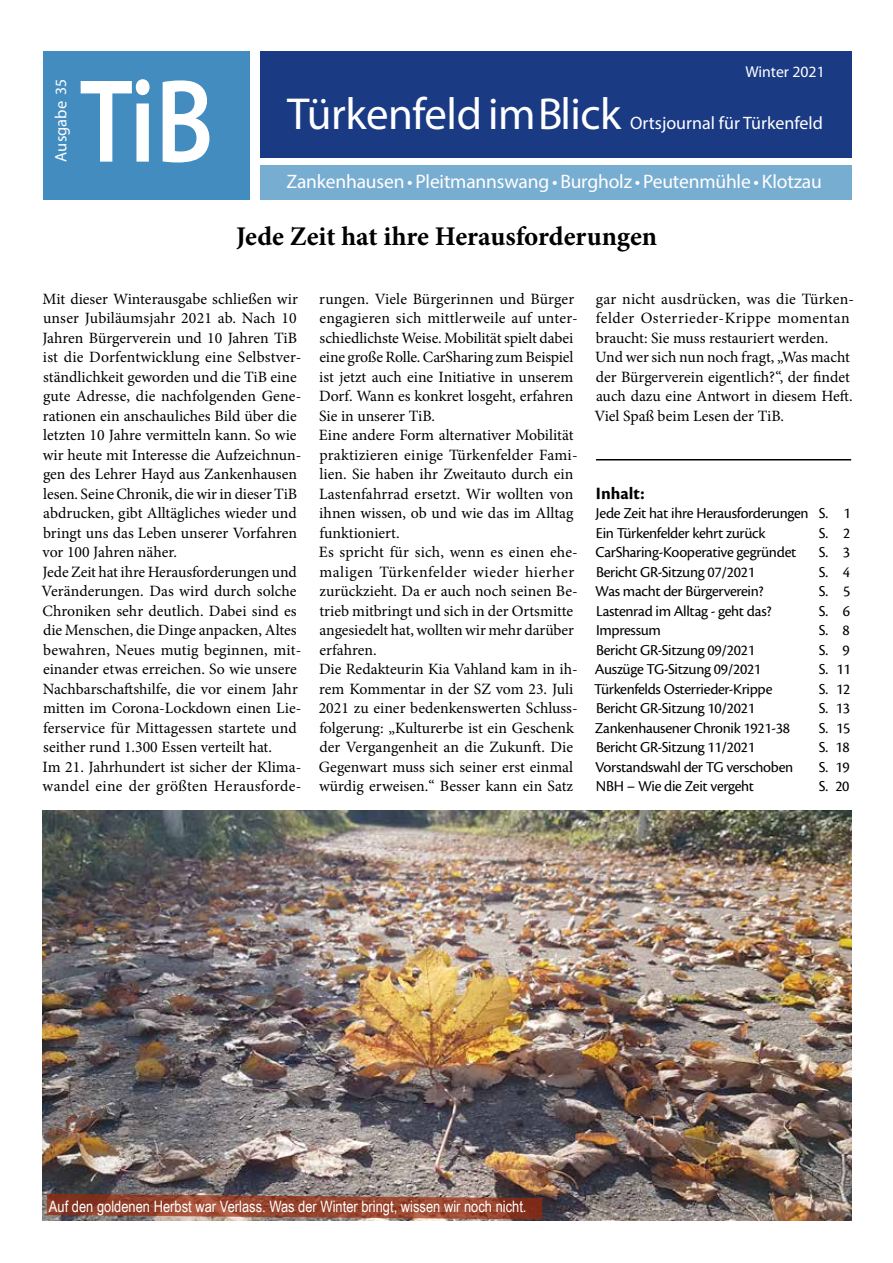
<style>
.page{position:relative;width:893px;height:1263px;background:#fff}
.page>*{position:absolute;margin:0;border:0;box-sizing:border-box;transform-origin:0 0}
.t1{font:119.55px "Myriad Variable Concept";color:#fff;scale:.84 1}
.t2{font:45px "Myriad Variable Concept";letter-spacing:-.01em;color:#fff}
.t3{font:700 27px "Minion Pro";letter-spacing:-.005em;color:#000}
.t4{font:19.5px "Myriad Pro";letter-spacing:-.01em;color:#fff}
.t5{font:18px "Myriad Pro";color:#fff}
.t6{font:700 18px "Cronos Pro";letter-spacing:.005em;color:#000}
.t7{font:16.5px "Myriad Pro";color:#fff}
.t8{font:15.75px/19.5px "Minion Pro";color:#000}
.t9{font:15.75px/19.5px "Cronos Pro";letter-spacing:-.02em;color:#000}
.t10{font:15.75px "Arial Narrow";color:#fff}
.t11{font:15.75px "Myriad Pro";color:#fff}
.s1{font-size:15.75px}
</style>
<div class="page">
<div style="left:43px;top:51px;width:207px;height:148px;background:#428cc0"></div>
<div style="left:260px;top:51px;width:591px;height:107px;background:#1a3a84"></div>
<div style="left:260px;top:165px;width:591px;height:34px;background:#78add2"></div>
<img style="left:43px;top:811px;width:808px;height:409px">
<hr style="left:596px;top:459px;width:255px;height:1px;background:#000">
<svg style="left:47px;top:1194px;width:495px;height:25px;background:#944d3a"></svg>
<p class="t7" style="left:51px;top:162px;width:84px;rotate:-90deg">Ausgabe <span class="s1">35</span></p>
<h1 class="t1" style="left:80px;top:52px;width:161px">TiB</h1>
<h2 class="t2" style="left:287px;top:87px;width:336px">Türkenfeld im Blick</h2>
<p class="t11" style="left:745px;top:62px;width:81px">Winter 2021</p>
<p class="t5" style="left:630px;top:112px;width:194px">Ortsjournal für Türkenfeld</p>
<p class="t4" style="left:286px;top:169px;width:537px">Zankenhausen • Pleitmannswang • Burgholz • Peutenmühle • Klotzau</p>
<h3 class="t3" style="left:236px;top:218px;width:422px">Jede Zeit hat ihre Herausforderungen</h3>
<p class="t8" style="left:42px;top:289px;width:261px">Mit dieser Winterausgabe schließen wir unser Jubiläumsjahr 2021 ab. Nach 10<br>Jahren Bürgerverein und 10 Jahren TiB ist die Dorfentwicklung eine Selbstver&shy;ständlichkeit geworden und die TiB eine gute Adresse, die nachfolgenden Gene&shy;rationen ein anschauliches Bild über die letzten 10 Jahre vermitteln kann. So wie wir heute mit Interesse die Aufzeichnun&shy;gen des Lehrer Hayd aus Zankenhausen lesen. Seine Chronik, die wir in dieser TiB abdrucken, gibt Alltägliches wieder und bringt uns das Leben unserer Vorfahren vor 100 Jahren näher.<br>Jede Zeit hat ihre Herausforderungen und Veränderungen. Das wird durch solche Chroniken sehr deutlich. Dabei sind es die Menschen, die Dinge anpacken, Altes bewahren, Neues mutig beginnen, mit&shy;einander etwas erreichen. So wie unsere Nachbarschaftshilfe, die vor einem Jahr mitten im Corona-Lockdown einen Lie&shy;ferservice für Mittagessen startete und seither rund 1.300 Essen verteilt hat.<br>Im 21. Jahrhundert ist sicher der Klima&shy;wandel eine der größten Herausforde-</p>
<p class="t8" style="left:319px;top:289px;width:261px">rungen. Viele Bürgerinnen und Bürger engagieren sich mittlerweile auf unter&shy;schiedlichste Weise. Mobilität spielt dabei eine große Rolle. CarSharing zum Beispiel ist jetzt auch eine Initiative in unserem Dorf. Wann es konkret losgeht, erfahren Sie in unserer TiB.<br>Eine andere Form alternativer Mobilität praktizieren einige Türkenfelder Fami&shy;lien. Sie haben ihr Zweitauto durch ein Lastenfahrrad ersetzt. Wir wollten von ihnen wissen, ob und wie das im Alltag funktioniert.<br>Es spricht für sich, wenn es einen ehe&shy;maligen Türkenfelder wieder hierher zurückzieht. Da er auch noch seinen Be&shy;trieb mitbringt und sich in der Ortsmitte angesiedelt hat, wollten wir mehr darüber erfahren.<br>Die Redakteurin Kia Vahland kam in ih&shy;rem Kommentar in der SZ vom 23. Juli 2021 zu einer bedenkenswerten Schluss&shy;folgerung: „Kulturerbe ist ein Geschenk der Vergangenheit an die Zukunft. Die Gegenwart muss sich seiner erst einmal würdig erweisen.“ Besser kann ein Satz</p>
<p class="t8" style="left:594px;top:289px;width:261px">gar nicht ausdrücken, was die Türken&shy;felder Osterrieder-Krippe momentan braucht: Sie muss restauriert werden.<br>Und wer sich nun noch fragt, „Was macht der Bürgerverein eigentlich?“, der findet auch dazu eine Antwort in diesem Heft.<br>Viel Spaß beim Lesen der TiB.</p>
<p class="t6" style="left:596px;top:483px;width:50px">Inhalt:</p>
<p class="t9" style="left:596px;top:504px;width:256px">Jede Zeit hat ihre Herausforderungen S. 1<br>Ein Türkenfelder kehrt zurück</p>
<p class="t9" style="left:819px;top:523px;width:33px">S. 2</p>
<p class="t9" style="left:595px;top:543px;width:202px">CarSharing-Kooperative gegründet</p>
<p class="t9" style="left:819px;top:543px;width:33px">S. 3</p>
<p class="t9" style="left:596px;top:562px;width:160px">Bericht GR-Sitzung 07/2021</p>
<p class="t9" style="left:819px;top:562px;width:33px">S. 4</p>
<p class="t9" style="left:595px;top:582px;width:170px">Was macht der Bürgerverein?</p>
<p class="t9" style="left:819px;top:582px;width:33px">S. 5</p>
<p class="t9" style="left:596px;top:601px;width:177px">Lastenrad im Alltag - geht das?</p>
<p class="t9" style="left:819px;top:601px;width:33px">S. 6</p>
<p class="t9" style="left:596px;top:621px;width:66px">Impressum</p>
<p class="t9" style="left:819px;top:621px;width:33px">S. 8</p>
<p class="t9" style="left:596px;top:640px;width:160px">Bericht GR-Sitzung 09/2021</p>
<p class="t9" style="left:819px;top:640px;width:33px">S. 9</p>
<p class="t9" style="left:595px;top:660px;width:168px">Auszüge TG-Sitzung 09/2021</p>
<p class="t9" style="left:819px;top:660px;width:34px">S. 11</p>
<p class="t9" style="left:594px;top:679px;width:180px">Türkenfelds Osterrieder-Krippe</p>
<p class="t9" style="left:819px;top:679px;width:33px">S. 12</p>
<p class="t9" style="left:596px;top:699px;width:160px">Bericht GR-Sitzung 10/2021</p>
<p class="t9" style="left:819px;top:699px;width:33px">S. 13</p>
<p class="t9" style="left:595px;top:718px;width:197px">Zankenhausener Chronik 1921-38</p>
<p class="t9" style="left:819px;top:718px;width:33px">S. 15</p>
<p class="t9" style="left:596px;top:738px;width:160px">Bericht GR-Sitzung 11/2021</p>
<p class="t9" style="left:819px;top:738px;width:33px">S. 18</p>
<p class="t9" style="left:595px;top:757px;width:200px">Vorstandswahl der TG verschoben</p>
<p class="t9" style="left:819px;top:757px;width:33px">S. 19</p>
<p class="t9" style="left:596px;top:777px;width:160px">NBH – Wie die Zeit vergeht</p>
<p class="t9" style="left:819px;top:777px;width:32px">S. 20</p>
<p class="t10" style="left:49px;top:1195px;width:479px">Auf den goldenen Herbst war Verlass. Was der Winter bringt, wissen wir noch nicht.</p>
</div>
